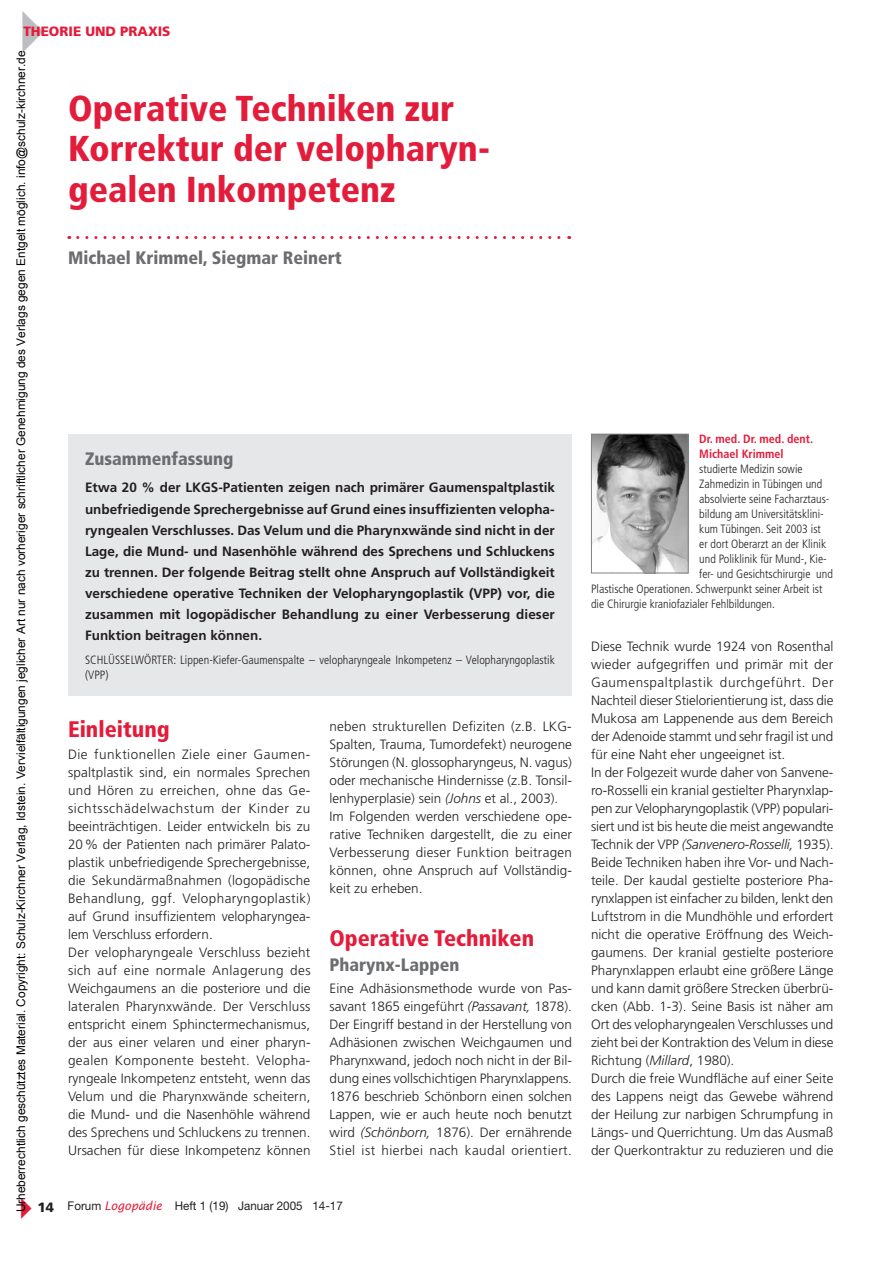
<style>
.page{position:relative;width:893px;height:1263px;background:#fff}
.page>*{position:absolute;margin:0;border:0;box-sizing:border-box;transform-origin:0 0}
.t1{font:900 condensed 36px/40.5px "Frutiger";color:#e41c3b}
.t2{font:900 condensed 22.5px "Frutiger";color:#e41c3b}
.t3{font:900 condensed 18px "Frutiger";color:#6c6d70}
.t4{font:300 13.5px/18px "Frutiger";color:#231f20}
.t5{font:700 13.5px/21px "Frutiger";color:#231f20;text-align:justify}
.t6{font:900 13.5px "Frutiger";color:#e41c3b}
.t7{font:300 condensed 12px/15px "Frutiger LT";color:#231f20}
.t8{font:12px "Helvetica Neue";color:#231f20}
.t9{font:700 condensed 12px/15px "Frutiger LT";color:#e41c3b}
.t10{font:11.85px "Arial";color:#000}
.s1{font-style:italic}
.s2{font-family:"Frutiger";font-weight:900;font-size:13.5px}
.s3{font-family:"Lucida Sans";font-style:italic;color:#e41c3b}
</style>
<div class="page">
<svg style="left:78px;top:236px;width:492px;height:3px"></svg>
<div style="left:68px;top:435px;width:504px;height:261px;background:#e6e7e9"></div>
<img style="left:593px;top:436px;width:94px;height:135px">
<div style="left:591px;top:434px;width:98px;height:139px;border:1px solid #808285"></div>
<p class="t6" style="left:23px;top:23px;width:149px">THEORIE UND PRAXIS</p>
<p class="t10" style="left:13px;top:1212px;width:1163px;rotate:-90deg">Urheberrechtlich geschütztes Material. Copyright: Schulz-Kirchner Verlag, Idstein. Vervielfältigungen jeglicher Art nur nach vorheriger schriftlicher Genehmigung des Verlags gegen Entgelt möglich. info@schulz-kirchner.de</p>
<h1 class="t1" style="left:68px;top:88px;width:423px">Operative Techniken zur<br>Korrektur der velopharyn&shy;gealen Inkompetenz</h1>
<h3 class="t3" style="left:68px;top:247px;width:275px">Michael Krimmel, Siegmar Reinert</h3>
<h3 class="t3" style="left:85px;top:448px;width:150px">Zusammenfassung</h3>
<p class="t5" style="left:85px;top:477px;width:471px">Etwa 20 % der LKGS-Patienten zeigen nach primärer Gaumenspaltplastik unbefriedigende Sprechergebnisse auf Grund eines insuffizienten velopha&shy;ryngealen Verschlusses. Das Velum und die Pharynxwände sind nicht in der Lage, die Mund- und Nasenhöhle während des Sprechens und Schluckens zu trennen. Der folgende Beitrag stellt ohne Anspruch auf Vollständigkeit verschiedene operative Techniken der Velopharyngoplastik (VPP) vor, die zusammen mit logopädischer Behandlung zu einer Verbesserung dieser Funktion beitragen können.</p>
<p class="t7" style="left:85px;top:652px;width:471px">SCHLÜSSELWÖRTER: Lippen-Kiefer-Gaumenspalte – velopharyngeale Inkompetenz – Velopharyngoplastik (VPP)</p>
<h2 class="t2" style="left:68px;top:715px;width:103px">Einleitung</h2>
<p class="t4" style="left:68px;top:745px;width:244px">Die funktionellen Ziele einer Gaumen&shy;spaltplastik sind, ein normales Sprechen und Hören zu erreichen, ohne das Ge&shy;sichtsschädelwachstum der Kinder zu beeinträchtigen. Leider entwickeln bis zu 20 % der Patienten nach primärer Palato&shy;plastik unbefriedigende Sprechergebnisse, die Sekundärmaßnahmen (logopädische Behandlung, ggf. Velopharyngoplastik) auf Grund insuffizientem velopharyngea&shy;lem Verschluss erfordern.<br>Der velopharyngeale Verschluss bezieht sich auf eine normale Anlagerung des Weichgaumens an die posteriore und die lateralen Pharynxwände. Der Verschluss entspricht einem Sphinctermechanismus, der aus einer velaren und einer pharyn&shy;gealen Komponente besteht. Velopha&shy;ryngeale Inkompetenz entsteht, wenn das Velum und die Pharynxwände scheitern, die Mund- und die Nasenhöhle während des Sprechens und Schluckens zu trennen.<br>Ursachen für diese Inkompetenz können</p>
<p class="t4" style="left:330px;top:718px;width:244px">neben strukturellen Defiziten (z.B. LKG-Spalten, Trauma, Tumordefekt) neurogene Störungen (N. glossopharyngeus, N. vagus) oder mechanische Hindernisse (z.B. Tonsil&shy;lenhyperplasie) sein <span class="s1">(Johns</span> et al., 2003).<br>Im Folgenden werden verschiedene ope&shy;rative Techniken dargestellt, die zu einer Verbesserung dieser Funktion beitragen können, ohne Anspruch auf Vollständig&shy;keit zu erheben.</p>
<h2 class="t2" style="left:330px;top:924px;width:206px">Operative Techniken</h2>
<h3 class="t3" style="left:330px;top:954px;width:132px">Pharynx-Lappen</h3>
<p class="t4" style="left:330px;top:980px;width:244px;text-align:justify">Eine Adhäsionsmethode wurde von Pas&shy;savant 1865 eingeführt <span class="s1">(Passavant,</span> 1878).<br>Der Eingriff bestand in der Herstellung von Adhäsionen zwischen Weichgaumen und Pharynxwand, jedoch noch nicht in der Bil&shy;dung eines vollschichtigen Pharynxlappens.<br>1876 beschrieb Schönborn einen solchen Lappen, wie er auch heute noch benutzt wird <span class="s1">(Schönborn,</span> 1876). Der ernährende Stiel ist hierbei nach kaudal orientiert.</p>
<p class="t8" style="left:37px;top:1199px;width:307px"><span class="s2">14</span> Forum <span class="s3">Logopädie</span> Heft 1 (19) Januar 2005 14-17</p>
<p class="t9" style="left:699px;top:431px;width:115px">Dr. med. Dr. med. dent.<br>Michael Krimmel</p>
<p class="t7" style="left:699px;top:461px;width:105px">studierte Medizin sowie</p>
<p class="t7" style="left:699px;top:476px;width:125px">Zahmedizin in Tübingen und</p>
<p class="t7" style="left:699px;top:491px;width:132px">absolvierte seine Facharztaus-</p>
<p class="t7" style="left:699px;top:506px;width:126px">bildung am Universitätsklini-</p>
<p class="t7" style="left:699px;top:521px;width:123px">kum Tübingen. Seit 2003 ist</p>
<p class="t7" style="left:699px;top:536px;width:128px">er dort Oberarzt an der Klinik</p>
<p class="t7" style="left:699px;top:551px;width:129px">und Poliklinik für Mund-, Kie-</p>
<p class="t7" style="left:699px;top:566px;width:135px">fer- und Gesichtschirurgie und</p>
<p class="t7" style="left:591px;top:581px;width:233px">Plastische Operationen. Schwerpunkt seiner Arbeit ist</p>
<p class="t7" style="left:591px;top:596px;width:186px">die Chirurgie kraniofazialer Fehlbildungen.</p>
<p class="t4" style="left:591px;top:637px;width:244px">Diese Technik wurde 1924 von Rosenthal wieder aufgegriffen und primär mit der Gaumenspaltplastik durchgeführt. Der Nachteil dieser Stielorientierung ist, dass die Mukosa am Lappenende aus dem Bereich der Adenoide stammt und sehr fragil ist und für eine Naht eher ungeeignet ist.<br>In der Folgezeit wurde daher von Sanvene&shy;ro-Rosselli ein kranial gestielter Pharynxlap&shy;pen zur Velopharyngoplastik (VPP) populari&shy;siert und ist bis heute die meist angewandte Technik der VPP <span class="s1">(Sanvenero-Rosselli,</span> 1935).<br>Beide Techniken haben ihre Vor- und Nach&shy;teile. Der kaudal gestielte posteriore Pha&shy;rynxlappen ist einfacher zu bilden, lenkt den Luftstrom in die Mundhöhle und erfordert nicht die operative Eröffnung des Weich&shy;gaumens. Der kranial gestielte posteriore Pharynxlappen erlaubt eine größere Länge und kann damit größere Strecken überbrü&shy;cken (Abb. 1-3). Seine Basis ist näher am Ort des velopharyngealen Verschlusses und zieht bei der Kontraktion des Velum in diese Richtung (<span class="s1">Millard</span>, 1980).<br>Durch die freie Wundfläche auf einer Seite des Lappens neigt das Gewebe während der Heilung zur narbigen Schrumpfung in Längs- und Querrichtung. Um das Ausmaß der Querkontraktur zu reduzieren und die</p>
</div>
